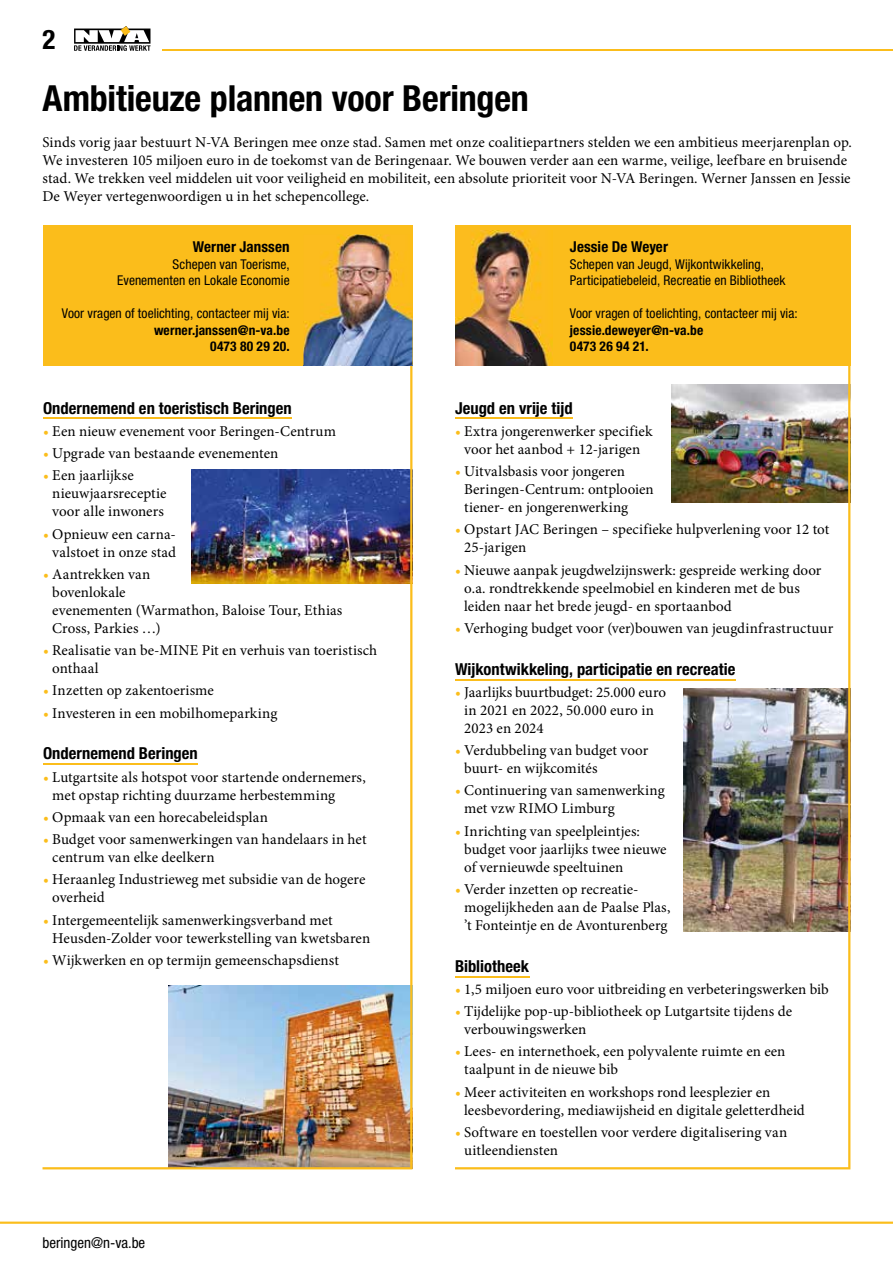
<style>
.page{position:relative;width:893px;height:1263px;background:#fff}
.page>*{position:absolute;margin:0;border:0;box-sizing:border-box;transform-origin:0 0}
.t1{font:700 condensed 36px "Helvetica Neue LT Std";letter-spacing:-.005em;color:#000}
.t2{font:700 condensed 27px "Helvetica Neue LT Std";color:#000}
.t3{font:700 condensed 16.5px "Helvetica Neue LT Std";letter-spacing:.005em;color:#000}
.t4{font:15px/18px "Minion Pro";color:#000}
.t5{font:700 condensed 15px "Helvetica Neue LT Std";letter-spacing:.005em;color:#000}
.t6{font:condensed 15px "Helvetica Neue LT Std";color:#000}
.t7{font:condensed 13.5px/16.5px "Helvetica Neue LT Std";color:#000;text-align:right}
.t8{font:700 condensed 13.5px/16.5px "Helvetica Neue LT Std";letter-spacing:.01em;color:#000;text-align:right}
.s1{color:#fbbd1b}
</style>
<div class="page">
<hr style="left:163px;top:50px;width:730px;height:1px;background:#fbbd1b">
<img style="left:43px;top:225px;width:369px;height:944px">
<div style="left:43px;top:226px;width:369px;height:140px;background:#fbbd1b"></div>
<img style="left:303px;top:366px;width:107px;height:1px">
<img style="left:303px;top:234px;width:109px;height:132px">
<hr style="left:43px;top:418px;width:249px;height:1px;background:#fbbd1b">
<hr style="left:43px;top:764px;width:155px;height:1px;background:#fbbd1b">
<img style="left:455px;top:225px;width:395px;height:944px">
<svg style="left:0;top:1221px;width:893px;height:3px;background:#fbce58"></svg>
<svg style="left:74px;top:26px;width:76px;height:25px"></svg>
<h2 class="t2" style="left:43px;top:23px;width:14px">2</h2>
<h1 class="t1" style="left:43px;top:76px;width:488px">Ambitieuze plannen voor Beringen</h1>
<p class="t4" style="left:43px;top:133px;width:811px">Sinds vorig jaar bestuurt N-VA Beringen mee onze stad. Samen met onze coalitiepartners stelden we een ambitieus meerjarenplan op.<br>We investeren 105 miljoen euro in de toekomst van de Beringenaar. We bouwen verder aan een warme, veilige, leefbare en bruisende stad. We trekken veel middelen uit voor veiligheid en mobiliteit, een absolute prioriteit voor N-VA Beringen. Werner Janssen en Jessie De Weyer vertegenwoordigen u in het schepencollege.</p>
<p class="t5" style="left:193px;top:238px;width:98px">Werner Janssen</p>
<p class="t7" style="left:117px;top:255px;width:174px">Schepen van Toerisme,<br>Evenementen en Lokale Economie</p>
<p class="t7" style="left:62px;top:305px;width:229px">Voor vragen of toelichting, contacteer mij via:</p>
<p class="t8" style="left:154px;top:321px;width:137px">werner.janssen@n-va.be<br>0473 80 29 20.</p>
<p class="t3" style="left:43px;top:398px;width:250px">Ondernemend en toeristisch Beringen</p>
<p class="t4" style="left:43px;top:422px;width:295px"><span class="s1">•</span> Een nieuw evenement voor Beringen-Centrum</p>
<p class="t4" style="left:43px;top:444px;width:237px"><span class="s1">•</span> Upgrade van bestaande evenementen</p>
<p class="t4" style="left:52px;top:467px;width:116px;text-indent:-9px"><span class="s1">•</span> Een jaarlijkse nieuwjaarsreceptie voor alle inwoners</p>
<p class="t4" style="left:43px;top:525px;width:134px;text-align:right"><span class="s1">•</span> Opnieuw een carna&shy;valstoet in onze stad</p>
<p class="t4" style="left:52px;top:565px;width:292px;text-indent:-9px"><span class="s1">•</span> Aantrekken van<br>bovenlokale<br>evenementen (Warmathon, Baloise Tour, Ethias<br>Cross, Parkies …)</p>
<p class="t4" style="left:52px;top:641px;width:326px;text-indent:-9px"><span class="s1">•</span> Realisatie van be-MINE Pit en verhuis van toeristisch onthaal</p>
<p class="t4" style="left:43px;top:682px;width:172px"><span class="s1">•</span> Inzetten op zakentoerisme</p>
<p class="t4" style="left:43px;top:704px;width:236px"><span class="s1">•</span> Investeren in een mobilhomeparking</p>
<p class="t3" style="left:43px;top:744px;width:156px">Ondernemend Beringen</p>
<p class="t4" style="left:52px;top:768px;width:315px;text-indent:-9px"><span class="s1">•</span> Lutgartsite als hotspot voor startende ondernemers, met opstap richting duurzame herbestemming</p>
<p class="t4" style="left:43px;top:808px;width:226px"><span class="s1">•</span> Opmaak van een horecabeleidsplan</p>
<p class="t4" style="left:52px;top:830px;width:316px;text-indent:-9px"><span class="s1">•</span> Budget voor samenwerkingen van handelaars in het centrum van elke deelkern</p>
<p class="t4" style="left:52px;top:871px;width:315px;text-indent:-9px"><span class="s1">•</span> Heraanleg Industrieweg met subsidie van de hogere overheid</p>
<p class="t4" style="left:52px;top:911px;width:319px;text-indent:-9px"><span class="s1">•</span> Intergemeentelijk samenwerkingsverband met<br>Heusden-Zolder voor tewerkstelling van kwetsbaren</p>
<p class="t4" style="left:43px;top:951px;width:298px"><span class="s1">•</span> Wijkwerken en op termijn gemeenschapsdienst</p>
<p class="t6" style="left:43px;top:1234px;width:104px">beringen@n-va.be</p>
<p class="t5" style="left:570px;top:238px;width:100px">Jessie De Weyer</p>
<p class="t7" style="left:570px;top:255px;width:217px;text-align:left">Schepen van Jeugd, Wijkontwikkeling,<br>Participatiebeleid, Recreatie en Bibliotheek</p>
<p class="t7" style="left:570px;top:305px;width:229px">Voor vragen of toelichting, contacteer mij via:</p>
<p class="t8" style="left:570px;top:321px;width:135px;text-align:left">jessie.deweyer@n-va.be<br>0473 26 94 21.</p>
<p class="t3" style="left:455px;top:398px;width:119px">Jeugd en vrije tijd</p>
<p class="t4" style="left:455px;top:422px;width:199px;text-align:center"><span class="s1">•</span> Extra jongerenwerker specifiek voor het aanbod + 12-jarigen</p>
<p class="t4" style="left:464px;top:462px;width:191px;text-indent:-9px"><span class="s1">•</span> Uitvalsbasis voor jongeren<br>Beringen-Centrum: ontplooien tiener- en jongerenwerking</p>
<p class="t4" style="left:464px;top:521px;width:367px;text-indent:-9px"><span class="s1">•</span> Opstart JAC Beringen – specifieke hulpverlening voor 12 tot<br>25-jarigen</p>
<p class="t4" style="left:464px;top:561px;width:359px;text-indent:-9px"><span class="s1">•</span> Nieuwe aanpak jeugdwelzijnswerk: gespreide werking door o.a. rondtrekkende speelmobiel en kinderen met de bus leiden naar het brede jeugd- en sportaanbod</p>
<p class="t4" style="left:455px;top:619px;width:380px"><span class="s1">•</span> Verhoging budget voor (ver)bouwen van jeugdinfrastructuur</p>
<p class="t3" style="left:455px;top:659px;width:282px">Wijkontwikkeling, participatie en recreatie</p>
<p class="t4" style="left:464px;top:683px;width:203px;text-indent:-9px"><span class="s1">•</span> Jaarlijks buurtbudget: 25.000 euro in 2021 en 2022, 50.000 euro in<br>2023 en 2024</p>
<p class="t4" style="left:464px;top:741px;width:185px;text-indent:-9px"><span class="s1">•</span> Verdubbeling van budget voor buurt- en wijkcomités</p>
<p class="t4" style="left:464px;top:782px;width:202px;text-indent:-9px"><span class="s1">•</span> Continuering van samenwerking met vzw RIMO Limburg</p>
<p class="t4" style="left:464px;top:822px;width:204px;text-indent:-9px"><span class="s1">•</span> Inrichting van speelpleintjes: budget voor jaarlijks twee nieuwe of vernieuwde speeltuinen</p>
<p class="t4" style="left:464px;top:880px;width:208px;text-indent:-9px"><span class="s1">•</span> Verder inzetten op recreatie&shy;mogelijkheden aan de Paalse Plas, ’t Fonteintje en de Avonturenberg</p>
<p class="t3" style="left:455px;top:956px;width:76px">Bibliotheek</p>
<p class="t4" style="left:455px;top:980px;width:375px"><span class="s1">•</span> 1,5 miljoen euro voor uitbreiding en verbeteringswerken bib</p>
<p class="t4" style="left:464px;top:1002px;width:329px;text-indent:-9px"><span class="s1">•</span> Tijdelijke pop-up-bibliotheek op Lutgartsite tijdens de verbouwingswerken</p>
<p class="t4" style="left:464px;top:1043px;width:323px;text-indent:-9px"><span class="s1">•</span> Lees- en internethoek, een polyvalente ruimte en een taalpunt in de nieuwe bib</p>
<p class="t4" style="left:464px;top:1083px;width:342px;text-indent:-9px"><span class="s1">•</span> Meer activiteiten en workshops rond leesplezier en leesbevordering, mediawijsheid en digitale geletterdheid</p>
<p class="t4" style="left:464px;top:1123px;width:324px;text-indent:-9px"><span class="s1">•</span> Software en toestellen voor verdere digitalisering van uitleendiensten</p>
</div>
